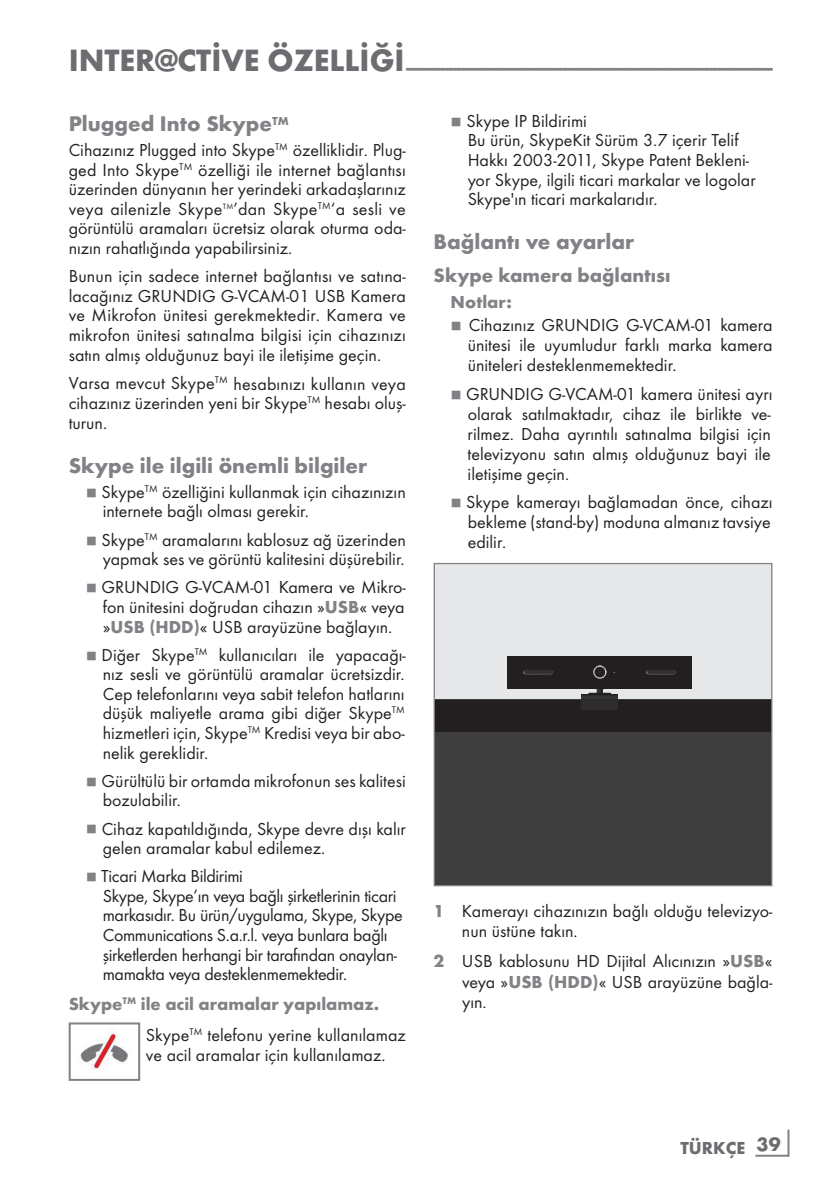
<style>
.page{position:relative;width:840px;height:1191px;background:#fff}
.page>*{position:absolute;margin:0;border:0;box-sizing:border-box;transform-origin:0 0}
.t1{font:700 32px "Futura TOT";color:#6c6d70}
.t2{font:700 22px "Futura TOT";color:#808285}
.t3{font:700 20px "Futura TOT";color:#808285}
.t4{font:18px/19.6px "Futura TOT Boo";color:#231f20;text-align:justify}
.t5{font:18px/19.6px "Futura TOT Boo";letter-spacing:-.02em;color:#231f20}
.t6{font:700 18px "Futura TOT";color:#808285}
.t7{font:700 18px "Futura TOT";color:#6c6d70}
.t8{font:8px "Grund Son Se";color:#808285}
.t9{font:8px "Futura TOT Boo";color:#231f20}
.s1{font-family:"Futura TOT";font-weight:700;color:#808285}
</style>
<div class="page">
<hr style="left:787px;top:1129px;width:2px;height:27px;background:#808285">
<hr style="left:755px;top:1154px;width:33px;height:2px;background:#808285">
<img style="left:80px;top:1033px;width:48px;height:37px">
<div style="left:69px;top:1022px;width:71px;height:58px;border:2px solid #808285"></div>
<div style="left:434px;top:563px;width:337px;height:322px;background:#e6e7e9"></div>
<div style="left:435px;top:699px;width:335px;height:33px;background:#231f20"></div>
<div style="left:435px;top:732px;width:335px;height:152px;background:#3e3e3f"></div>
<div style="left:507px;top:656px;width:185px;height:32px;background:#231f20"></div>
<svg style="left:593px;top:665px;width:13px;height:13px"></svg>
<svg style="left:646px;top:670px;width:30px;height:4px"></svg>
<svg style="left:523px;top:670px;width:30px;height:4px"></svg>
<div style="left:581px;top:694px;width:36px;height:16px;background:#2e2b2c"></div>
<svg style="left:587px;top:688px;width:24px;height:6px"></svg>
<hr style="left:581px;top:694px;width:36px;height:1px;background:#231f20">
<hr style="left:581px;top:696px;width:36px;height:1px;background:#333233">
<hr style="left:581px;top:697px;width:36px;height:1px;background:#363536">
<hr style="left:581px;top:698px;width:36px;height:1px;background:#333233">
<div style="left:433px;top:563px;width:339px;height:323px;border:1px solid #808285"></div>
<h1 class="t1" style="left:69px;top:40px;width:30px">Inter</h1>
<h1 class="t1" style="left:155px;top:40px;width:39px">@ctive</h1>
<p class="t3" style="left:267px;top:55px;width:506px"><sup>ÖZELLİĞİ</sup>------------------------------------------------------------------------------------------</p>
<p class="t2" style="left:69px;top:110px;width:221px">Plugged Into Skype<sup>TM</sup></p>
<p class="t4" style="left:69px;top:140px;width:338px">Cihazınız Plugged into Skype<sup>TM</sup> özelliklidir. Plug&shy;ged Into Skype<sup>TM</sup> özelliği ile internet bağlantısı üzerinden dünyanın her yerindeki arkadaşlarınız veya ailenizle Skype</p>
<p class="t4" style="left:69px;top:199px;width:338px;text-indent:164px">’dan Skype<sup>TM</sup>‘a sesli ve görüntülü aramaları ücretsiz olarak oturma oda&shy;nızın rahatlığında yapabilirsiniz.</p>
<p class="t4" style="left:69px;top:266px;width:338px">Bunun için sadece internet bağlantısı ve satına&shy;lacağınız GRUNDIG G-VCAM-01 USB Kamera ve Mikrofon ünitesi gerekmektedir. Kamera ve mikrofon ünitesi satınalma bilgisi için cihazınızı satın almış olduğunuz bayi ile iletişime geçin.</p>
<p class="t4" style="left:69px;top:373px;width:338px">Varsa mevcut Skype<sup>TM</sup> hesabınızı kullanın veya cihazınız üzerinden yeni bir Skype<sup>TM</sup> hesabı oluş&shy;turun.</p>
<p class="t2" style="left:69px;top:451px;width:300px">Skype ile ilgili önemli bilgiler</p>
<p class="t8" style="left:86px;top:488px;width:13px">7</p>
<p class="t4" style="left:102px;top:482px;width:305px">Skype<sup>TM</sup> özelliğini kullanmak için cihazınızın internete bağlı olması gerekir.</p>
<p class="t8" style="left:86px;top:536px;width:13px">7</p>
<p class="t4" style="left:102px;top:529px;width:305px">Skype<sup>TM</sup> aramalarını kablosuz ağ üzerinden yapmak ses ve görüntü kalitesini düşürebilir.</p>
<p class="t8" style="left:86px;top:584px;width:13px">7</p>
<p class="t4" style="left:102px;top:577px;width:305px">GRUNDIG G-VCAM-01 Kamera ve Mikro&shy;fon ünitesini doğrudan cihazın »<span class="s1">USB</span>« veya »<span class="s1">USB (HDD)</span>« USB arayüzüne bağlayın.</p>
<p class="t8" style="left:86px;top:651px;width:13px">7</p>
<p class="t4" style="left:102px;top:644px;width:305px">Diğer Skype<sup>TM</sup> kullanıcıları ile yapacağı&shy;nız sesli ve görüntülü aramalar ücretsizdir.<br>Cep telefonlarını veya sabit telefon hatlarını düşük maliyetle arama gibi diğer Skype<sup>TM </sup>hizmetleri için, Skype<sup>TM</sup> Kredisi veya bir abo&shy;nelik gereklidir.</p>
<p class="t8" style="left:86px;top:777px;width:13px">7</p>
<p class="t4" style="left:102px;top:771px;width:305px">Gürültülü bir ortamda mikrofonun ses kalitesi bozulabilir.</p>
<p class="t8" style="left:86px;top:825px;width:13px">7</p>
<p class="t4" style="left:102px;top:818px;width:305px">Cihaz kapatıldığında, Skype devre dışı kalır gelen aramalar kabul edilemez.</p>
<p class="t8" style="left:86px;top:873px;width:13px">7</p>
<p class="t5" style="left:101px;top:866px;width:303px">Ticari Marka Bildirimi<br>Skype, Skype’ın veya bağlı şirketlerinin ticari markasıdır. Bu ürün/uygulama, Skype, Skype Communications S.a.r.l. veya bunlara bağlı şirketlerden herhangi bir tarafından onaylan&shy;mamakta veya desteklenmemektedir.</p>
<p class="t6" style="left:69px;top:993px;width:312px">Skype<sup>TM</sup> ile acil aramalar yapılamaz.</p>
<p class="t4" style="left:146px;top:1025px;width:261px">Skype<sup>TM</sup> telefonu yerine kullanılamaz ve acil aramalar için kullanılamaz.</p>
<p class="t9" style="left:223px;top:201px;width:12px">TM</p>
<p class="t8" style="left:450px;top:118px;width:13px">7</p>
<p class="t4" style="left:466px;top:111px;width:290px;text-align:left">Skype IP Bildirimi<br>Bu ürün, SkypeKit Sürüm 3.7 içerir Telif Hakkı 2003-2011, Skype Patent Bekleni&shy;yor Skype, ilgili ticari markalar ve logolar Skype'ın ticari markalarıdır.</p>
<p class="t2" style="left:433px;top:228px;width:202px">Bağlantı ve ayarlar</p>
<p class="t3" style="left:433px;top:263px;width:238px">Skype kamera bağlantısı</p>
<p class="t6" style="left:450px;top:291px;width:63px">Notlar:</p>
<p class="t8" style="left:450px;top:322px;width:13px">7</p>
<p class="t4" style="left:467px;top:315px;width:306px">Cihazınız GRUNDIG G-VCAM-01 kamera ünitesi ile uyumludur farklı marka kamera üniteleri desteklenmemektedir.</p>
<p class="t8" style="left:450px;top:390px;width:13px">7</p>
<p class="t4" style="left:466px;top:383px;width:308px">GRUNDIG G-VCAM-01 kamera ünitesi ayrı olarak satılmaktadır, cihaz ile birlikte ve&shy;rilmez. Daha ayrıntılı satınalma bilgisi için televizyonu satın almış olduğunuz bayi ile iletişime geçin.</p>
<p class="t8" style="left:450px;top:499px;width:13px">7</p>
<p class="t4" style="left:466px;top:492px;width:308px">Skype kamerayı bağlamadan önce, cihazı bekleme (stand-by) moduna almanız tavsiye edilir.</p>
<p class="t4" style="left:461px;top:900px;width:312px;text-indent:-28px"><span class="s1">1</span> Kamerayı cihazınızın bağlı olduğu televizyo&shy;nun üstüne takın.</p>
<p class="t4" style="left:461px;top:950px;width:312px;line-height:20.8px;text-indent:-28px"><span class="s1">2</span> USB kablosunu HD Dijital Alıcınızın »<span class="s1">USB</span>« veya »<span class="s1">USB (HDD)</span>« USB arayüzüne bağla&shy;yın.</p>
<p class="t7" style="left:680px;top:1136px;width:102px">TÜRKÇE <sup>39</sup></p>
</div>
